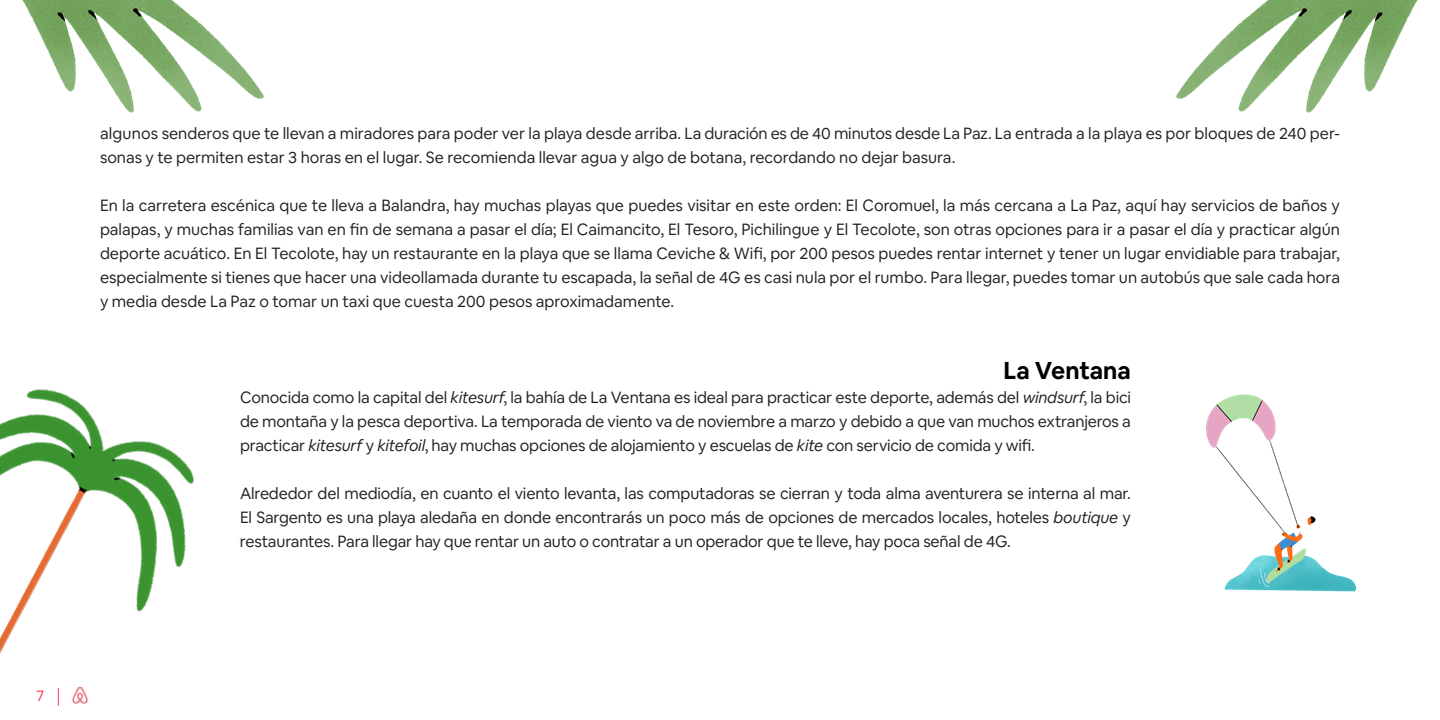
<style>
.page{position:relative;width:1440px;height:720px;background:#fff}
.page>*{position:absolute;margin:0;border:0;box-sizing:border-box;transform-origin:0 0}
.t1{font:700 24px "Airbnb Cereal";color:#000}
.t2{font:16px/24px "Airbnb Cereal";letter-spacing:-.005em;color:#202020;text-align:justify}
.t3{font:15px "Airbnb Cereal";color:#ff385b}
.s1{font-style:italic}
</style>
<div class="page">
<img style="left:1206px;top:394px;width:151px;height:198px">
<img style="left:0;top:389px;width:245px;height:317px">
<img style="left:22px;top:0;width:242px;height:113px">
<img style="left:1176px;top:0;width:242px;height:113px">
<p class="t3" style="left:36px;top:687px;width:10px">7</p>
<p class="t2" style="left:100px;top:121px;width:1241px">algunos senderos que te llevan a miradores para poder ver la playa desde arriba. La duración es de 40 minutos desde La Paz. La entrada a la playa es por bloques de 240 per&shy;sonas y te permiten estar 3 horas en el lugar. Se recomienda llevar agua y algo de botana, recordando no dejar basura.</p>
<p class="t2" style="left:100px;top:193px;width:1242px">En la carretera escénica que te lleva a Balandra, hay muchas playas que puedes visitar en este orden: El Coromuel, la más cercana a La Paz, aquí hay servicios de baños y palapas, y muchas familias van en fin de semana a pasar el día; El Caimancito, El Tesoro, Pichilingue y El Tecolote, son otras opciones para ir a pasar el día y practicar algún deporte acuático. En El Tecolote, hay un restaurante en la playa que se llama Ceviche &amp; Wifi, por 200 pesos puedes rentar internet y tener un lugar envidiable para trabajar, especialmente si tienes que hacer una videollamada durante tu escapada, la señal de 4G es casi nula por el rumbo. Para llegar, puedes tomar un autobús que sale cada hora y media desde La Paz o tomar un taxi que cuesta 200 pesos aproximadamente.</p>
<h1 class="t1" style="left:1003px;top:356px;width:129px">La Ventana</h1>
<p class="t2" style="left:240px;top:386px;width:892px">Conocida como la capital del <span class="s1">kitesurf</span>, la bahía de La Ventana es ideal para practicar este deporte, además del <span class="s1">windsurf</span>, la bici de montaña y la pesca deportiva. La temporada de viento va de noviembre a marzo y debido a que van muchos extranjeros a practicar <span class="s1">kitesurf</span> y <span class="s1">kitefoil</span>, hay muchas opciones de alojamiento y escuelas de <span class="s1">kite</span> con servicio de comida y wifi.</p>
<p class="t2" style="left:240px;top:482px;width:893px">Alrededor del mediodía, en cuanto el viento levanta, las computadoras se cierran y toda alma aventurera se interna al mar.<br>El Sargento es una playa aledaña en donde encontrarás un poco más de opciones de mercados locales, hoteles <span class="s1">boutique</span> y restaurantes. Para llegar hay que rentar un auto o contratar a un operador que te lleve, hay poca señal de 4G.</p>
</div>
